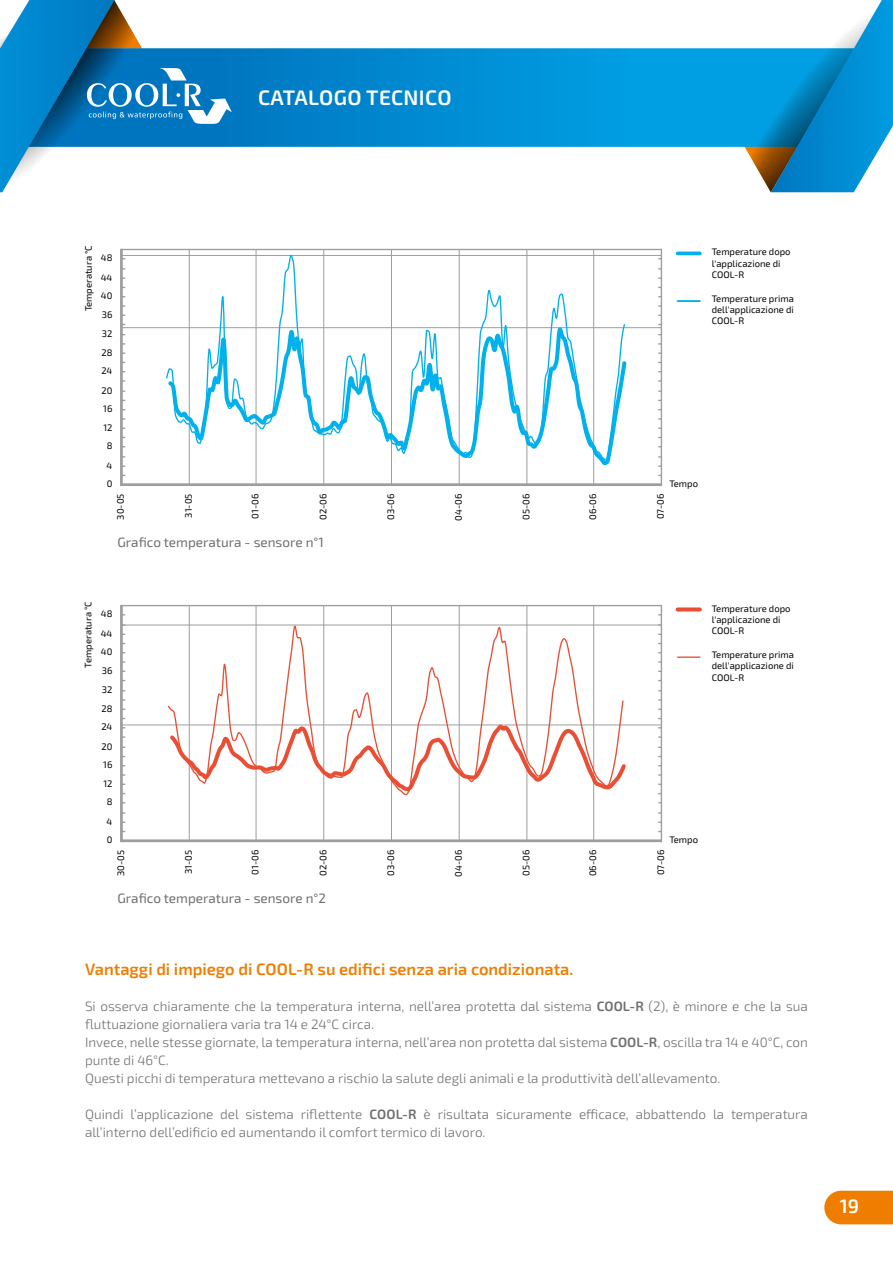
<style>
.page{position:relative;width:893px;height:1263px;background:#fff}
.page>*{position:absolute;margin:0;border:0;box-sizing:border-box;transform-origin:0 0}
.t1{font:600 21px "Exo 2.0";letter-spacing:.015em;color:#fff}
.t2{font:600 19.5px "Exo 2.0";color:#fff}
.t3{font:600 16.5px "Exo 2.0";color:#ef7d00}
.t4{font:300 13.5px/18px "Exo 2.0";color:#706f6f}
.t5{font:13.5px "Exo 2.0";color:#706f6f}
.t6{font:9.45px/18.5px "Exo 2.0";color:#000}
.s1{font-weight:600}
</style>
<div class="page">
<div style="left:824px;top:1191px;width:69px;height:33px;background:#ef7d00"></div>
<svg style="left:232px;top:48px;width:512px;height:99px;background:#018fd5"></svg>
<svg style="left:744px;top:0;width:149px;height:192px"></svg>
<svg style="left:0;top:0;width:232px;height:192px"></svg>
<hr style="left:391px;top:606px;width:1px;height:234px;background:#9d9d9c">
<hr style="left:459px;top:606px;width:1px;height:234px;background:#9d9d9c">
<hr style="left:527px;top:606px;width:1px;height:234px;background:#9d9d9c">
<hr style="left:593px;top:606px;width:1px;height:234px;background:#9d9d9c">
<hr style="left:661px;top:605px;width:1px;height:237px;background:#9d9d9c">
<hr style="left:256px;top:606px;width:1px;height:234px;background:#9d9d9c">
<hr style="left:323px;top:606px;width:1px;height:234px;background:#9d9d9c">
<hr style="left:189px;top:606px;width:1px;height:234px;background:#9d9d9c">
<hr style="left:121px;top:725px;width:541px;height:1px;background:#9d9d9c">
<svg style="left:167px;top:623px;width:457px;height:173px"></svg>
<hr style="left:121px;top:605px;width:541px;height:1px;background:#9d9d9c">
<hr style="left:121px;top:625px;width:541px;height:1px;background:#9d9d9c">
<hr style="left:121px;top:839px;width:541px;height:3px;background:#9d9d9c">
<hr style="left:120px;top:605px;width:3px;height:237px;background:#9d9d9c">
<svg style="left:678px;top:607px;width:22px;height:4px"></svg>
<hr style="left:678px;top:656px;width:22px;height:2px;background:#e94f35">
<hr style="left:121px;top:249px;width:541px;height:1px;background:#9d9d9c">
<hr style="left:678px;top:252px;width:22px;height:3px;background:#00b1eb">
<hr style="left:678px;top:300px;width:22px;height:2px;background:#00b1eb">
<hr style="left:391px;top:250px;width:1px;height:234px;background:#9d9d9c">
<hr style="left:459px;top:250px;width:1px;height:234px;background:#9d9d9c">
<hr style="left:527px;top:250px;width:1px;height:234px;background:#9d9d9c">
<hr style="left:593px;top:250px;width:1px;height:234px;background:#9d9d9c">
<hr style="left:661px;top:249px;width:1px;height:237px;background:#9d9d9c">
<hr style="left:256px;top:250px;width:1px;height:234px;background:#9d9d9c">
<hr style="left:323px;top:250px;width:1px;height:234px;background:#9d9d9c">
<hr style="left:189px;top:250px;width:1px;height:234px;background:#9d9d9c">
<hr style="left:121px;top:327px;width:541px;height:1px;background:#9d9d9c">
<hr style="left:120px;top:249px;width:3px;height:237px;background:#9d9d9c">
<hr style="left:121px;top:255px;width:541px;height:1px;background:#9d9d9c">
<hr style="left:121px;top:483px;width:541px;height:3px;background:#9d9d9c">
<svg style="left:188px;top:253px;width:407px;height:69px"></svg>
<svg style="left:165px;top:322px;width:464px;height:146px"></svg>
<h1 class="t1" style="left:258px;top:85px;width:195px">CATALOGO TECNICO</h1>
<p class="t6" style="left:79px;top:311px;width:67px;rotate:-90deg">Temperatura °C</p>
<p class="t6" style="left:101px;top:248px;width:13px;line-height:19.5px">48<br>44</p>
<p class="t6" style="left:101px;top:287px;width:13px">40<br>36</p>
<p class="t6" style="left:101px;top:325px;width:13px;text-align:justify">32<br>28<br>24</p>
<p class="t6" style="left:101px;top:381px;width:13px;text-align:center">20<br>16<br>12<br>8</p>
<p class="t6" style="left:107px;top:456px;width:7px">4<br>0</p>
<p class="t6" style="left:669px;top:475px;width:30px">Tempo</p>
<p class="t6" style="left:112px;top:520px;width:27px;rotate:-90deg">30-05</p>
<p class="t6" style="left:179px;top:518px;width:26px;rotate:-90deg">31-05</p>
<p class="t6" style="left:246px;top:518px;width:26px;rotate:-90deg">01-06</p>
<p class="t6" style="left:314px;top:520px;width:28px;rotate:-90deg">02-06</p>
<p class="t6" style="left:382px;top:520px;width:28px;rotate:-90deg">03-06</p>
<p class="t6" style="left:449px;top:520px;width:28px;rotate:-90deg">04-06</p>
<p class="t6" style="left:517px;top:520px;width:28px;rotate:-90deg">05-06</p>
<p class="t6" style="left:584px;top:520px;width:28px;rotate:-90deg">06-06</p>
<p class="t6" style="left:652px;top:519px;width:27px;rotate:-90deg">07-06</p>
<p class="t5" style="left:117px;top:534px;width:208px">Grafico temperatura - sensore n°1</p>
<p class="t6" style="left:712px;top:247px;width:80px;line-height:11.4px">Temperature dopo l'applicazione di<br>COOL-R</p>
<p class="t6" style="left:712px;top:293px;width:84px;line-height:11.4px;text-align:justify">Temperature prima dell'applicazione di COOL-R</p>
<p class="t6" style="left:79px;top:667px;width:67px;rotate:-90deg">Temperatura °C</p>
<p class="t6" style="left:101px;top:604px;width:13px;line-height:19.5px">48<br>44</p>
<p class="t6" style="left:101px;top:643px;width:13px">40<br>36</p>
<p class="t6" style="left:101px;top:681px;width:13px;text-align:justify">32<br>28<br>24</p>
<p class="t6" style="left:101px;top:737px;width:13px;text-align:center">20<br>16<br>12<br>8</p>
<p class="t6" style="left:107px;top:812px;width:7px">4<br>0</p>
<p class="t6" style="left:669px;top:831px;width:30px">Tempo</p>
<p class="t6" style="left:112px;top:876px;width:27px;rotate:-90deg">30-05</p>
<p class="t6" style="left:179px;top:874px;width:26px;rotate:-90deg">31-05</p>
<p class="t6" style="left:246px;top:874px;width:26px;rotate:-90deg">01-06</p>
<p class="t6" style="left:314px;top:876px;width:28px;rotate:-90deg">02-06</p>
<p class="t6" style="left:382px;top:876px;width:28px;rotate:-90deg">03-06</p>
<p class="t6" style="left:449px;top:877px;width:28px;rotate:-90deg">04-06</p>
<p class="t6" style="left:517px;top:876px;width:28px;rotate:-90deg">05-06</p>
<p class="t6" style="left:584px;top:876px;width:28px;rotate:-90deg">06-06</p>
<p class="t6" style="left:652px;top:875px;width:27px;rotate:-90deg">07-06</p>
<p class="t5" style="left:117px;top:890px;width:210px">Grafico temperatura - sensore n°2</p>
<p class="t6" style="left:712px;top:603px;width:80px;line-height:11.4px">Temperature dopo l'applicazione di<br>COOL-R</p>
<p class="t6" style="left:712px;top:649px;width:84px;line-height:11.4px;text-align:justify">Temperature prima dell'applicazione di COOL-R</p>
<p class="t3" style="left:85px;top:959px;width:490px">Vantaggi di impiego di COOL-R su edifici senza aria condizionata.</p>
<p class="t4" style="left:85px;top:997px;width:724px">Si osserva chiaramente che la temperatura interna, nell’area protetta dal sistema <span class="s1">COOL-R</span> (2), è minore e che la sua fluttuazione giornaliera varia tra 14 e 24°C circa.<br>Invece, nelle stesse giornate, la temperatura interna, nell’area non protetta dal sistema <span class="s1">COOL-R</span>, oscilla tra 14 e 40°C, con punte di 46°C.<br>Questi picchi di temperatura mettevano a rischio la salute degli animali e la produttività dell’allevamento.</p>
<p class="t4" style="left:85px;top:1105px;width:724px">Quindi l’applicazione del sistema riflettente <span class="s1">COOL-R</span> è risultata sicuramente efficace, abbattendo la temperatura all’interno dell’edificio ed aumentando il comfort termico di lavoro.</p>
<h2 class="t2" style="left:840px;top:1195px;width:21px">19</h2>
</div>
